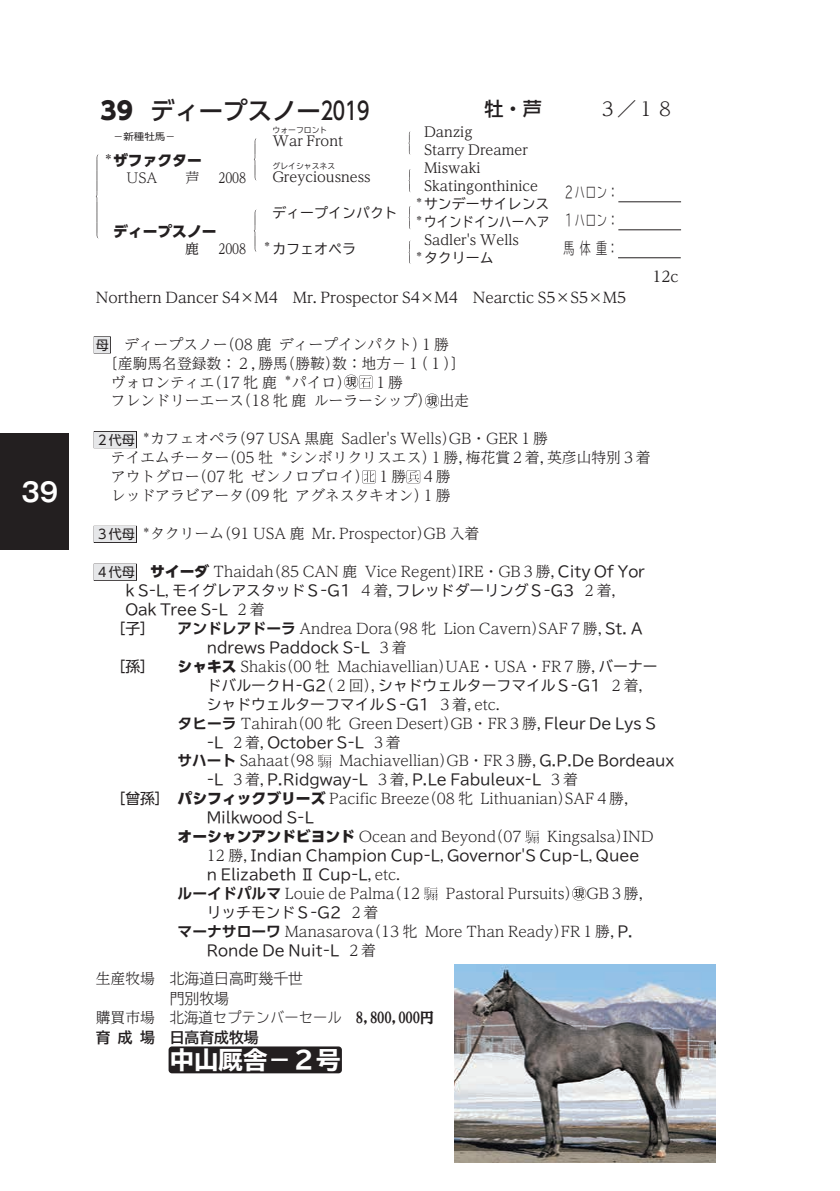
<style>
.page{position:relative;width:840px;height:1191px;background:#fff}
.page>*{position:absolute;margin:0;border:0;box-sizing:border-box;transform-origin:0 0}
.t1{font:700 26px "Gothic MB101 Pr 6 N De";color:#fff;scale:.93 1}
.t2{font:500 24.4px "UD Shin Go Pro";color:#231f20}
.t3{font:700 expanded 24.4px "TBUD Go Std";color:#fff}
.t4{font:300 19.2px "UD Reimin Pro";color:#231f20}
.t5{font:500 19.2px "UD Shin Go Pro";color:#231f20}
.t6{font:300 15.6px/28px "TBUD Go Std Super";color:#231f20;text-align:justify;scale:.7 1}
.t7{font:300 14.8px/19px "UD Reimin Pro";color:#231f20}
.t8{font:14.8px/19px "TBUD Go Std";color:#231f20}
.t9{font:14.8px "UD Reimin Pro";color:#231f20}
.t10{font:300 14.8px "TBUD Go Std Super";color:#231f20}
.t11{font:800 14.8px "UD Shin Go Pro";color:#231f20}
.t12{font:700 14.8px "TBUD Go Std";color:#231f20}
.t13{font:14.8px "UD Shin Go Pro";color:#231f20}
.t14{font:14px "UD Reimin Pro";color:#231f20}
.t15{font:14px "TBUD Go Std";color:#231f20}
.t16{font:14px "TBUD Go Std";color:#231f20;scale:.9 1}
.t17{font:14px "UD Reimin Pro";color:#231f20;scale:.82 1}
.t18{font:300 14px "UD Reimin Pro";color:#231f20}
.t19{font:13px "UD Shin Go Pro";color:#231f20}
.t20{font:9.4px "TBUD Go Std";color:#231f20;scale:1.11 1}
.t21{font:8.6px "UD Reimin Pro";color:#231f20}
.t22{font:7.8px "TBUD Go Std";color:#231f20}
.t23{font:7.4px "UD Reimin Pro";color:#231f20}
.s1{font-weight:800}
.s2{font-family:"UD Shin Go Pro";font-weight:400;font-size:13px}
.s3{font-family:"UD Shin Go Pro";font-weight:800}
.s4{font-family:"TBUD Go Std";font-weight:400}
.s5{font-family:"UD Reimin Pro";font-weight:300}
.s6{font-family:"UD Shin Go Pro De";font-weight:700}
.s7{font-family:"UD Shin Go Pro";font-weight:400}
.s8{font-family:"UD Reimin Pro"}
.s9{font-family:"TBUD Min Std";font-weight:800}
</style>
<div class="page">
<img style="left:454px;top:964px;width:261px;height:198px">
<div style="left:94px;top:336px;width:17px;height:17px;border:1px solid #231f20"></div>
<div style="left:94px;top:337px;width:16px;height:16px;background:#e6e7e9"></div>
<div style="left:94px;top:431px;width:43px;height:17px;border:1px solid #231f20"></div>
<div style="left:94px;top:432px;width:42px;height:15px;background:#e6e7e9"></div>
<div style="left:94px;top:526px;width:43px;height:17px;border:1px solid #231f20"></div>
<div style="left:94px;top:526px;width:42px;height:16px;background:#e6e7e9"></div>
<div style="left:94px;top:564px;width:43px;height:16px;border:1px solid #231f20"></div>
<div style="left:94px;top:564px;width:42px;height:16px;background:#e6e7e9"></div>
<div style="left:168px;top:1046px;width:174px;height:27px;background:#231f20"></div>
<hr style="left:618px;top:201px;width:62px;height:1px;background:#231f20">
<hr style="left:618px;top:229px;width:62px;height:1px;background:#231f20">
<hr style="left:617px;top:257px;width:63px;height:1px;background:#231f20">
<svg style="left:344px;top:374px;width:28px;height:15px"></svg>
<svg style="left:425px;top:393px;width:14px;height:15px"></svg>
<svg style="left:362px;top:470px;width:13px;height:13px"></svg>
<svg style="left:406px;top:470px;width:14px;height:13px"></svg>
<svg style="left:318px;top:754px;width:13px;height:13px"></svg>
<svg style="left:525px;top:830px;width:13px;height:13px"></svg>
<svg style="left:424px;top:887px;width:13px;height:13px"></svg>
<svg style="left:572px;top:886px;width:14px;height:15px"></svg>
<svg style="left:408px;top:131px;width:3px;height:24px"></svg>
<svg style="left:254px;top:138px;width:3px;height:42px"></svg>
<svg style="left:96px;top:154px;width:3px;height:84px"></svg>
<svg style="left:408px;top:169px;width:3px;height:23px"></svg>
<svg style="left:253px;top:210px;width:4px;height:42px"></svg>
<svg style="left:408px;top:206px;width:3px;height:23px"></svg>
<svg style="left:408px;top:241px;width:3px;height:23px"></svg>
<div style="left:0;top:434px;width:68px;height:116px;background:#231f20"></div>
<h1 class="t1" style="left:21px;top:470px;width:46px">3 91</h1>
<h2 class="t2" style="left:101px;top:91px;width:274px"><span class="s1">39</span> ディープスノー２０１９</h2>
<p class="t5" style="left:484px;top:93px;width:59px">牡・芦</p>
<p class="t4" style="left:597px;top:93px;width:78px">３／１８</p>
<p class="t21" style="left:104px;top:150px;width:10px">＊</p>
<p class="t22" style="left:272px;top:124px;width:56px">ウォーフロント</p>
<p class="t14" style="left:424px;top:121px;width:50px">Danzig</p>
<p class="t20" style="left:113px;top:129px;width:58px">－新種牡馬－</p>
<p class="t14" style="left:272px;top:129px;width:72px">War Front</p>
<p class="t14" style="left:424px;top:138px;width:105px">Starry Dreamer</p>
<p class="t11" style="left:113px;top:148px;width:90px">ザファクター</p>
<p class="t22" style="left:272px;top:159px;width:64px">グレイシャスネス</p>
<p class="t14" style="left:424px;top:156px;width:58px">Miswaki</p>
<p class="t18" style="left:126px;top:166px;width:32px">USA</p>
<p class="t18" style="left:185px;top:166px;width:15px">芦</p>
<p class="t17" style="left:218px;top:166px;width:35px">2008</p>
<p class="t14" style="left:272px;top:165px;width:100px">Greyciousness</p>
<p class="t14" style="left:424px;top:174px;width:115px">Skatingonthinice</p>
<p class="t15" style="left:415px;top:192px;width:135px"><sup>＊</sup>サンデーサイレンス</p>
<p class="t6" style="left:563px;top:178px;width:80px">２ハロン：１ハロン：馬体重：</p>
<p class="t15" style="left:272px;top:201px;width:127px">ディープインパクト</p>
<p class="t16" style="left:415px;top:210px;width:150px"><sup>＊</sup>ウインドインハーヘア</p>
<p class="t11" style="left:113px;top:219px;width:105px">ディープスノー</p>
<p class="t23" style="left:263px;top:238px;width:9px">＊</p>
<p class="t14" style="left:424px;top:228px;width:96px">Sadler's Wells</p>
<p class="t14" style="left:185px;top:238px;width:15px">鹿</p>
<p class="t17" style="left:218px;top:238px;width:35px">2008</p>
<p class="t15" style="left:272px;top:237px;width:85px">カフェオペラ</p>
<p class="t15" style="left:415px;top:246px;width:80px"><sup>＊</sup>タクリーム</p>
<p class="t9" style="left:96px;top:285px;width:531px">Northern Dancer S4×M4 Mr. Prospector S4×M4 Nearctic S5×S5×M5</p>
<p class="t9" style="left:652px;top:264px;width:28px">12c</p>
<p class="t7" style="left:96px;top:334px;width:354px"><span class="s2">母</span> ディープスノー（08 鹿ディープインパクト）１勝</p>
<p class="t7" style="left:103px;top:353px;width:363px">〔産駒馬名登録数：２，勝馬（勝鞍）数：地方－１（１）〕</p>
<p class="t7" style="left:111px;top:372px;width:241px">ヴォロンティエ（17 牝鹿 <sup>＊</sup>パイロ）</p>
<p class="t7" style="left:111px;top:372px;width:359px;text-indent:262px">１勝<br>フレンドリーエース（18 牝鹿ルーラーシップ）出走</p>
<p class="t19" style="left:96px;top:429px;width:41px">２代母</p>
<p class="t7" style="left:111px;top:429px;width:541px;text-indent:31px"><sup>＊</sup>カフェオペラ（97 USA 黒鹿 Sadler's Wells）GB・GER１勝<br>テイエムチーター（05 牡 <sup>＊</sup>シンボリクリスエス）１勝，梅花賞２着，英彦山特別３着アウトグロー（07 牝ゼンノロブロイ）１勝 ４勝<br>レッドアラビアータ（09 牝アグネスタキオン）１勝</p>
<p class="t19" style="left:96px;top:524px;width:41px">３代母</p>
<p class="t7" style="left:142px;top:523px;width:338px"><sup>＊</sup>タクリーム（91 USA 鹿 Mr. Prospector）GB 入着</p>
<p class="t7" style="left:96px;top:561px;width:550px"><span class="s2">４代母</span> <span class="s3">サイーダ</span> Thaidah（85 CAN 鹿 Vice Regent）IRE・GB３勝，<span class="s4">City Of Yor</span></p>
<p class="t8" style="left:125px;top:580px;width:502px">k S‐L<span class="s5">，</span>モイグレアスタッドＳ‐G1 <span class="s5">４着，</span>フレッドダーリングＳ‐G3 <span class="s5">２着，<br></span>Oak Tree S‐L <span class="s5">２着</span></p>
<p class="t13" style="left:110px;top:616px;width:46px">［子］</p>
<p class="t7" style="left:177px;top:618px;width:466px"><span class="s6">アンドレアドーラ</span> Andrea Dora（98 牝 Lion Cavern）SAF７勝，<span class="s4">St. A</span></p>
<p class="t8" style="left:207px;top:637px;width:201px">ndrews Paddock S‐L <span class="s5">３着</span></p>
<p class="t13" style="left:110px;top:654px;width:46px">［孫］</p>
<p class="t7" style="left:177px;top:656px;width:481px"><span class="s3">シャキス</span> Shakis（00 牡 Machiavellian）UAE・USA・FR７勝，<span class="s4">バーナー</span></p>
<p class="t8" style="left:207px;top:675px;width:448px">ドバルークＨ‐G2<span class="s5">（２回），</span>シャドウェルターフマイルＳ‐G1 <span class="s5">２着，</span>シャドウェルターフマイルＳ‐G1 <span class="s5">３着，etc.</span></p>
<p class="t7" style="left:177px;top:713px;width:480px"><span class="s6">タヒーラ</span> Tahirah（00 牝 Green Desert）GB・FR３勝，<span class="s4">Fleur De Lys S</span></p>
<p class="t8" style="left:203px;top:732px;width:199px">‐L <span class="s5">２着，</span>October S‐L <span class="s5">３着</span></p>
<p class="t7" style="left:177px;top:751px;width:138px"><span class="s6">サハート</span> Sahaat（98</p>
<p class="t7" style="left:339px;top:751px;width:336px">Machiavellian）GB・FR３勝，<span class="s4">G.P.De Bordeaux</span></p>
<p class="t8" style="left:203px;top:770px;width:376px">‐L <span class="s5">３着，</span>P.Ridgway‐L <span class="s5">３着，</span>P.Le Fabuleux‐L <span class="s5">３着</span></p>
<p class="t7" style="left:110px;top:788px;width:529px"><span class="s7">［曾孫］</span><span class="s3">パシフィックブリーズ</span> Pacific Breeze（08 牝 Lithuanian）SAF４勝，</p>
<p class="t8" style="left:207px;top:808px;width:108px">Milkwood S‐L</p>
<p class="t7" style="left:177px;top:826px;width:345px"><span class="s3">オーシャンアンドビヨンド</span> Ocean and Beyond（07</p>
<p class="t7" style="left:547px;top:826px;width:108px">Kingsalsa）IND</p>
<p class="t8" style="left:207px;top:846px;width:434px"><span class="s5">12 勝，</span>Indian Champion Cup‐L<span class="s5">，</span>Governor'S Cup‐L<span class="s5">，</span>Quee n Elizabeth Ⅱ Cup‐L<span class="s5">，etc.</span></p>
<p class="t7" style="left:177px;top:883px;width:244px"><span class="s6">ルーイドパルマ</span> Louie de Palma（12</p>
<p class="t7" style="left:445px;top:883px;width:209px">Pastoral Pursuits） GB３勝，</p>
<p class="t8" style="left:207px;top:902px;width:173px">リッチモンドＳ‐G2 <span class="s5">２着</span></p>
<p class="t7" style="left:177px;top:921px;width:457px"><span class="s6">マーナサローワ</span> Manasarova（13 牝 More Than Ready）FR１勝，<span class="s4">P.</span></p>
<p class="t8" style="left:207px;top:940px;width:171px">Ronde De Nuit‐L <span class="s5">２着</span></p>
<p class="t10" style="left:96px;top:966px;width:208px"><span class="s8">生産牧場</span> 北海道日高町幾千世</p>
<p class="t10" style="left:170px;top:985px;width:61px">門別牧場</p>
<p class="t10" style="left:96px;top:1005px;width:340px"><span class="s8">購買市場</span> 北海道セプテンバーセール <span class="s9">８，８００，０００円</span></p>
<p class="t12" style="left:96px;top:1025px;width:164px">育成場 日高育成牧場</p>
<h2 class="t3" style="left:170px;top:1046px;width:172px">中山厩舎－２号</h2>
</div>
